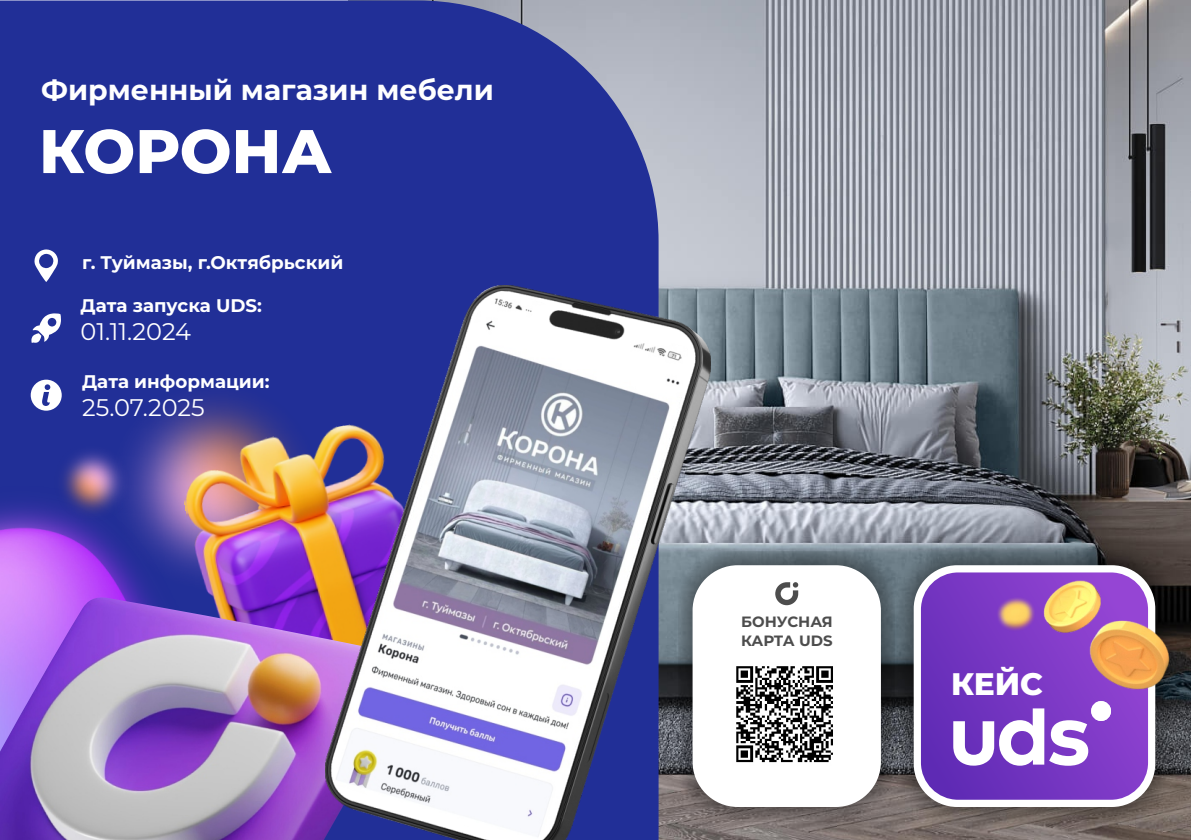
<style>
.page{position:relative;width:1191px;height:840px;background:#fff}
.page>*{position:absolute;margin:0;border:0;box-sizing:border-box;transform-origin:0 0}
.t1{font:800 61.4px "Montserrat";color:#fff}
.t2{font:800 31px "Montserrat";color:#fff}
.t3{font:700 28.4px "Montserrat";color:#fff}
.t4{font:24px "Montserrat";color:#fff}
.t5{font:700 18.2px "Montserrat";color:#fff}
.t6{font:700 15px/18.6px "Montserrat";color:#4d4d4d}
</style>
<div class="page">
<img style="left:658px;top:0;width:533px;height:839px">
<div style="left:877px;top:528px;width:313px;height:311px;background:#000;opacity:.49"></div>
<div style="left:913px;top:565px;width:242px;height:241px;background:#fff;border-radius:43px"></div>
<div style="left:0;top:0;width:658px;height:452px;background:#212f97"></div>
<img style="left:93px;top:362px;width:214px;height:90px">
<img style="left:0;top:452px;width:176px;height:143px">
<img style="left:176px;top:416px;width:131px;height:179px">
<img style="left:0;top:595px;width:307px;height:244px">
<div style="left:678px;top:550px;width:217px;height:270px;background:#000;opacity:.49"></div>
<div style="left:692px;top:565px;width:189px;height:241px;background:#fff;border-radius:45px"></div>
<svg style="left:775px;top:582px;width:23px;height:23px"></svg>
<svg style="left:31px;top:313px;width:30px;height:30px"></svg>
<svg style="left:31px;top:379px;width:31px;height:31px"></svg>
<img style="left:52px;top:442px;width:81px;height:81px;border-radius:50%">
<svg style="left:34px;top:249px;width:24px;height:33px"></svg>
<div style="left:921px;top:572px;width:227px;height:227px;background:linear-gradient(to right,#672fb9,#8d41cf);border-radius:37px"></div>
<img style="left:1031px;top:572px;width:74px;height:65px;border-radius:50%">
<img style="left:1081px;top:613px;width:92px;height:85px">
<img style="left:989px;top:593px;width:51px;height:41px">
<svg style="left:953px;top:700px;width:158px;height:65px"></svg>
<div style="left:1091px;top:700px;width:20px;height:20px;background:#fff;border-radius:50%"></div>
<img style="left:702px;top:285px;width:9px;height:554px">
<img style="left:307px;top:265px;width:395px;height:574px">
<img style="left:736px;top:666px;width:97px;height:97px">
<h3 class="t3" style="left:41px;top:72px;width:454px">Фирменный магазин мебели</h3>
<h1 class="t1" style="left:39px;top:113px;width:294px">КОРОНА</h1>
<p class="t5" style="left:82px;top:251px;width:263px">г. Туймазы, г.Октябрьский</p>
<p class="t5" style="left:81px;top:294px;width:183px">Дата запуска UDS:</p>
<h3 class="t4" style="left:81px;top:317px;width:112px">01.11.2024</h3>
<p class="t5" style="left:82px;top:370px;width:189px">Дата информации:</p>
<h3 class="t4" style="left:82px;top:392px;width:124px">25.07.2025</h3>
<p class="t6" style="left:741px;top:612px;width:93px">БОНУСНАЯ<br>КАРТА UDS</p>
<h2 class="t2" style="left:951px;top:665px;width:93px">КЕЙС</h2>
</div>
